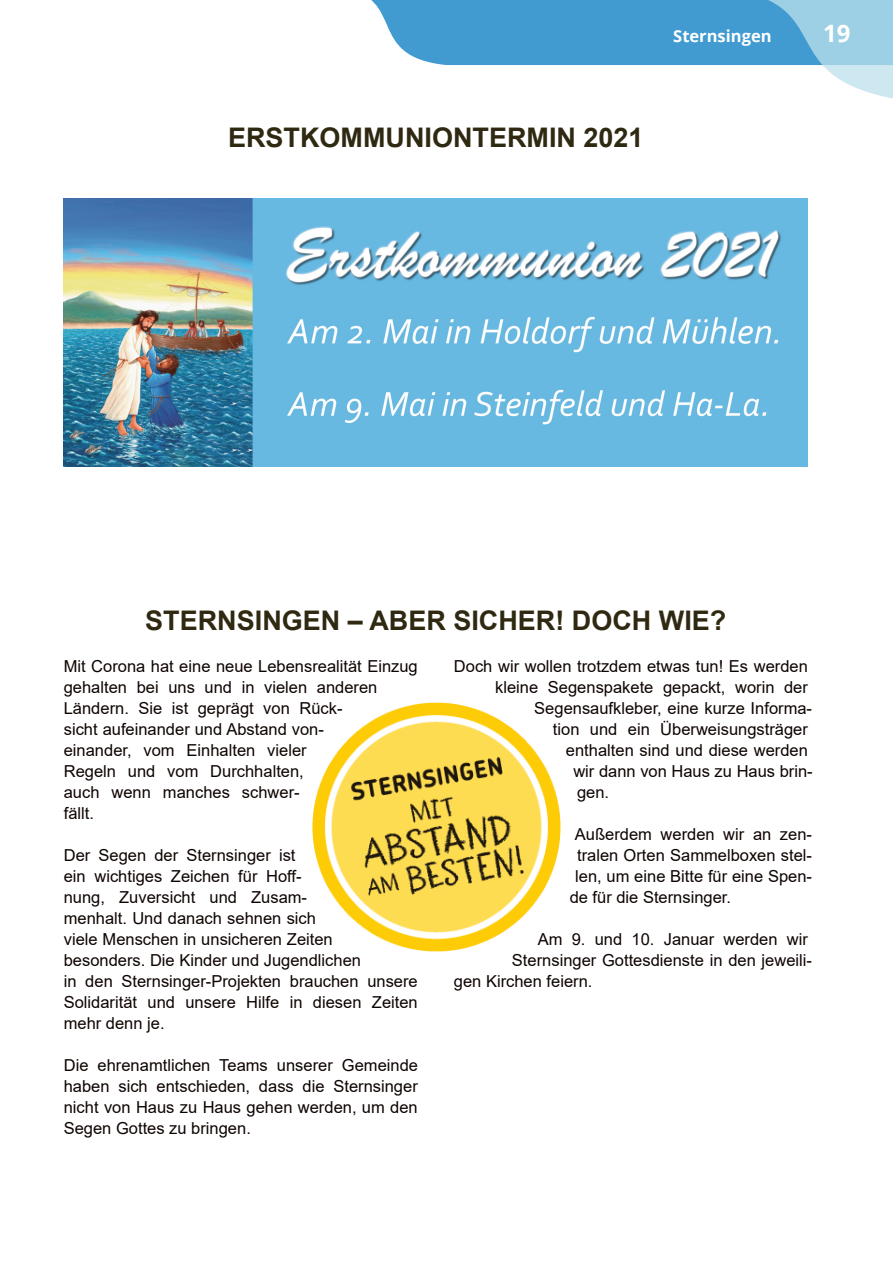
<style>
.page{position:relative;width:893px;height:1263px;background:#fff}
.page>*{position:absolute;margin:0;border:0;box-sizing:border-box;transform-origin:0 0}
.t1{font:700 27px "Arial";color:#2f2912}
.t2{font:700 24px "Open Sans";color:#fff}
.t3{font:16.5px/21px "Arial";color:#0e0400}
.t4{font:700 16.5px "Open Sans";color:#fff}
</style>
<div class="page">
<svg style="left:371px;top:0;width:522px;height:99px"></svg>
<img style="left:64px;top:198px;width:744px;height:268px">
<img style="left:312px;top:702px;width:249px;height:250px">
<h1 class="t1" style="left:228px;top:127px;width:417px">ERSTKOMMUNIONTERMIN 2021</h1>
<p class="t4" style="left:673px;top:29px;width:100px">Sternsingen</p>
<h2 class="t2" style="left:823px;top:24px;width:29px">19</h2>
<h1 class="t1" style="left:145px;top:610px;width:582px">STERNSINGEN – ABER SICHER! DOCH WIE?</h1>
<p class="t3" style="left:64px;top:657px;width:356px">Mit Corona hat eine neue Lebensrealität Einzug gehalten bei uns und in vielen anderen<br>Ländern. Sie ist geprägt von Rück-<br>sicht aufeinander und Abstand von-<br>einander, vom Einhalten vieler<br>Regeln und vom Durchhalten,<br>auch wenn manches schwer-<br>fällt.</p>
<p class="t3" style="left:64px;top:846px;width:356px">Der Segen der Sternsinger ist<br>ein wichtiges Zeichen für Hoff-<br>nung, Zuversicht und Zusam-<br>menhalt. Und danach sehnen sich<br>viele Menschen in unsicheren Zeiten besonders. Die Kinder und Jugendlichen<br>in den Sternsinger-Projekten brauchen unsere Solidarität und unsere Hilfe in diesen Zeiten mehr denn je.</p>
<p class="t3" style="left:64px;top:1056px;width:356px;text-align:justify">Die ehrenamtlichen Teams unserer Gemeinde haben sich entschieden, dass die Sternsinger nicht von Haus zu Haus gehen werden, um den Segen Gottes zu bringen.</p>
<p class="t3" style="left:454px;top:657px;width:356px">Doch wir wollen trotzdem etwas tun! Es werden</p>
<p class="t3" style="left:495px;top:678px;width:314px">kleine Segenspakete gepackt, worin der</p>
<p class="t3" style="left:534px;top:699px;width:279px">Segensaufkleber, eine kurze Informa-</p>
<p class="t3" style="left:553px;top:720px;width:257px">tion und ein Überweisungsträger</p>
<p class="t3" style="left:566px;top:741px;width:243px">enthalten sind und diese werden</p>
<p class="t3" style="left:573px;top:762px;width:241px">wir dann von Haus zu Haus brin-</p>
<p class="t3" style="left:577px;top:783px;width:34px">gen.</p>
<p class="t3" style="left:575px;top:825px;width:239px">Außerdem werden wir an zen-</p>
<p class="t3" style="left:577px;top:846px;width:236px">tralen Orten Sammelboxen stel-</p>
<p class="t3" style="left:575px;top:867px;width:238px">len, um eine Bitte für eine Spen-</p>
<p class="t3" style="left:570px;top:888px;width:163px">de für die Sternsinger.</p>
<p class="t3" style="left:538px;top:930px;width:272px">Am 9. und 10. Januar werden wir</p>
<p class="t3" style="left:512px;top:951px;width:302px">Sternsinger Gottesdienste in den jeweili-</p>
<p class="t3" style="left:454px;top:972px;width:140px">gen Kirchen feiern.</p>
</div>
